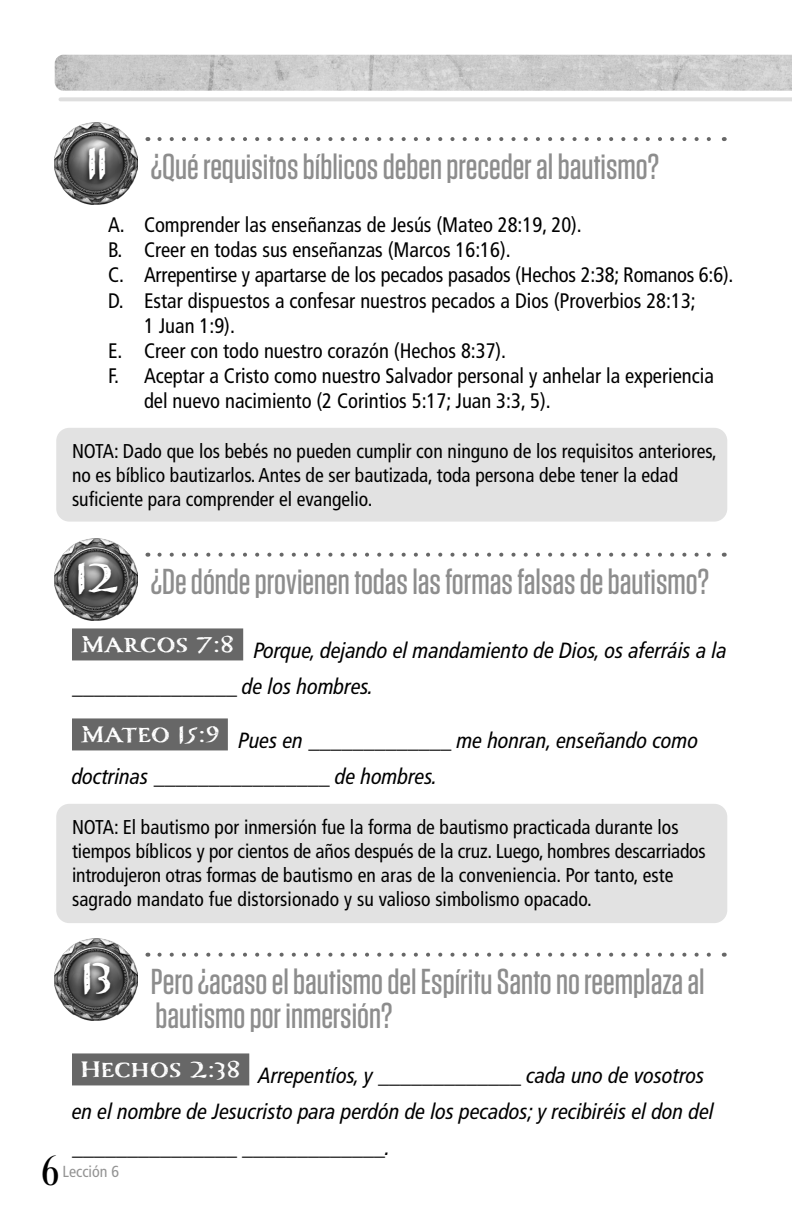
<style>
.page{position:relative;width:792px;height:1224px;background:#fff}
.page>*{position:absolute;margin:0;border:0;box-sizing:border-box;transform-origin:0 0}
.Compass_Numbers{font:700 50px "Carta Marina";color:#fff}
.t1{font:44px "Desire Pro";color:#000}
.Questions_1{font:500 36px/34px "Tungsten";color:#8d8d8d}
.Scripture_with_blanks{font:italic condensed 22px/36px "Frutiger LT Pro";color:#000}
.t2{font:condensed 21px/25.2px "Frutiger LT Pro";color:#000}
.NOTE{font:condensed 20px/24px "Frutiger LT Pro";color:#000}
.t3{font:condensed 16px "Frutiger LT Pro";color:#949494}
</style>
<div class="page">
<img style="left:55px;top:55px;width:737px;height:36px">
<hr style="left:60px;top:97px;width:732px;height:4px;background:#dedede">
<div style="left:72px;top:628px;width:171px;height:32px;background:#676767"></div>
<div style="left:72px;top:718px;width:156px;height:32px;background:#676767"></div>
<div style="left:72px;top:1053px;width:177px;height:32px;background:#676767"></div>
<img style="left:54px;top:123px;width:83px;height:82px">
<div style="left:82px;top:144px;width:29px;height:43px;background:#000;opacity:.75"></div>
<img style="left:54px;top:538px;width:83px;height:82px">
<div style="left:71px;top:559px;width:52px;height:44px;background:#000;opacity:.75"></div>
<img style="left:54px;top:938px;width:83px;height:82px">
<div style="left:77px;top:959px;width:38px;height:44px;background:#000;opacity:.75"></div>
<svg style="left:159px;top:137px;width:552px;height:4px"></svg>
<div style="left:56px;top:428px;width:671px;height:94px;background:#e2e2e2;border-radius:13px"></div>
<svg style="left:159px;top:553px;width:552px;height:4px"></svg>
<div style="left:56px;top:804px;width:671px;height:119px;background:#e2e2e2;border-radius:13px"></div>
<svg style="left:159px;top:953px;width:552px;height:4px"></svg>
<p class="Compass_Numbers" style="left:87px;top:132px;width:22px">11</p>
<p class="Questions_1" style="left:151px;top:150px;width:510px">¿Qué requisitos bíblicos deben preceder al bautismo?</p>
<p class="t2" style="left:108px;top:212px;width:475px">A. Comprender las enseñanzas de Jesús (Mateo 28:19, 20).</p>
<p class="t2" style="left:108px;top:238px;width:404px">B. Creer en todas sus enseñanzas (Marcos 16:16).</p>
<p class="t2" style="left:108px;top:263px;width:627px">C. Arrepentirse y apartarse de los pecados pasados (Hechos 2:38; Romanos 6:6).</p>
<p class="t2" style="left:144px;top:288px;width:553px;text-indent:-36px">D. Estar dispuestos a confesar nuestros pecados a Dios (Proverbios 28:13;<br>1 Juan 1:9).</p>
<p class="t2" style="left:108px;top:338px;width:400px">E. Creer con todo nuestro corazón (Hechos 8:37).</p>
<p class="t2" style="left:144px;top:364px;width:571px;text-indent:-36px">F. Aceptar a Cristo como nuestro Salvador personal y anhelar la experiencia del nuevo nacimiento (2 Corintios 5:17; Juan 3:3, 5).</p>
<p class="NOTE" style="left:72px;top:439px;width:646px">NOTA: Dado que los bebés no pueden cumplir con ninguno de los requisitos anteriores, no es bíblico bautizarlos. Antes de ser bautizada, toda persona debe tener la edad suficiente para comprender el evangelio.</p>
<p class="Compass_Numbers" style="left:77px;top:548px;width:43px">12</p>
<p class="Questions_1" style="left:151px;top:565px;width:560px">¿De dónde provienen todas las formas falsas de bautismo?</p>
<p class="Scripture_with_blanks" style="left:72px;top:633px;width:656px;text-indent:8px"><sup>Marcos</sup> <sup>7:8</sup> Porque, dejando el mandamiento de Dios, os aferráis a la _______________ de los hombres.</p>
<p class="Scripture_with_blanks" style="left:72px;top:723px;width:628px;text-indent:8px"><sup>Mateo</sup> <sup>15:9</sup> Pues en _____________ me honran, enseñando como doctrinas ________________ de hombres.</p>
<p class="NOTE" style="left:72px;top:815px;width:635px">NOTA: El bautismo por inmersión fue la forma de bautismo practicada durante los tiempos bíblicos y por cientos de años después de la cruz. Luego, hombres descarriados introdujeron otras formas de bautismo en aras de la conveniencia. Por tanto, este sagrado mandato fue distorsionado y su valioso simbolismo opacado.</p>
<p class="Compass_Numbers" style="left:82px;top:947px;width:32px">13</p>
<p class="Questions_1" style="left:151px;top:965px;width:555px">Pero ¿acaso el bautismo del Espíritu Santo no reemplaza al bautismo por inmersión?</p>
<p class="Scripture_with_blanks" style="left:72px;top:1058px;width:643px;text-indent:8px"><sup>Hechos</sup> <sup>2:38</sup> Arrepentíos, y _____________ cada uno de vosotros en el nombre de Jesucristo para perdón de los pecados; y recibiréis el don del _______________ _____________.</p>
<h2 class="t1" style="left:42px;top:1144px;width:18px">6</h2>
<p class="t3" style="left:63px;top:1162px;width:58px">Lección 6</p>
</div>
